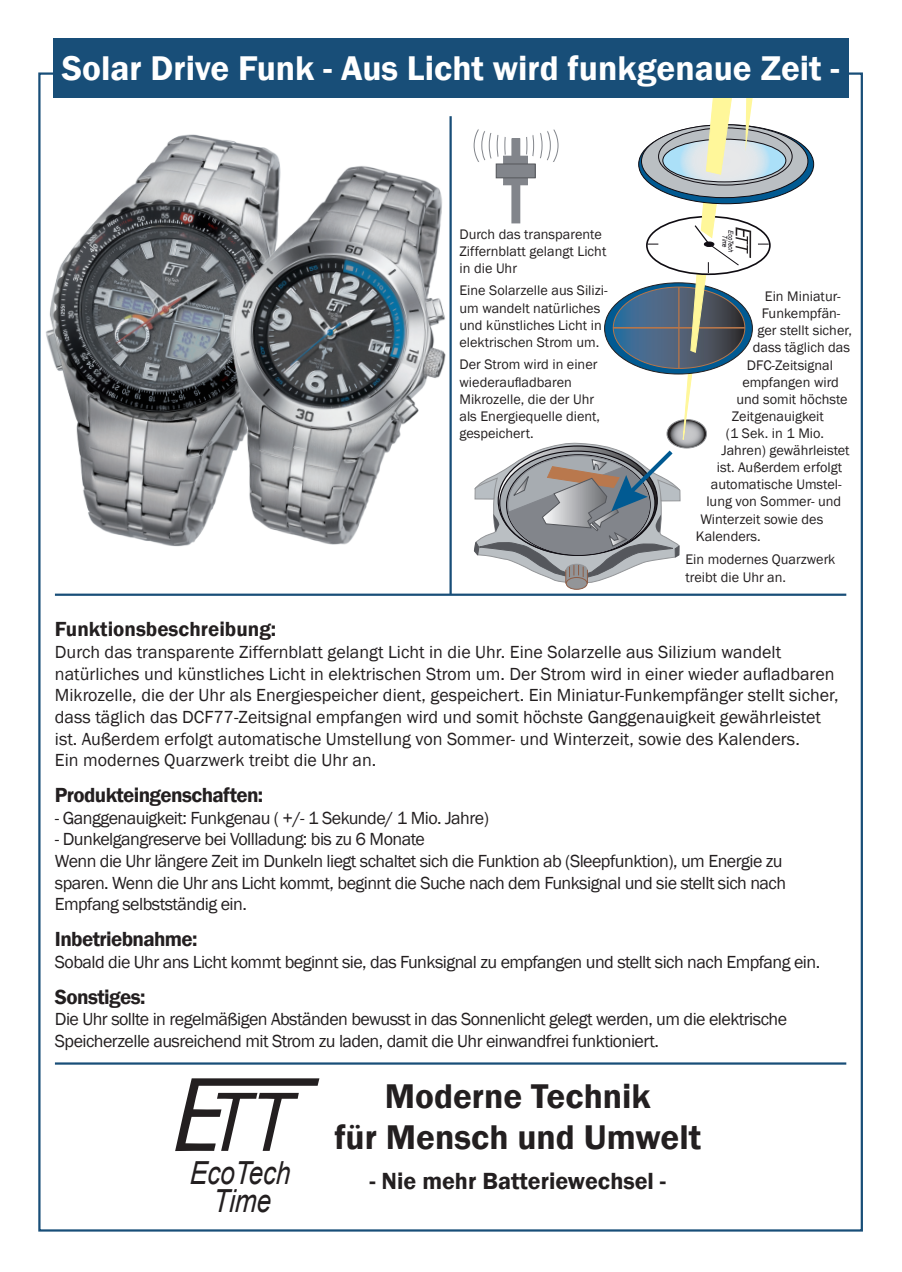
<style>
.page{position:relative;width:902px;height:1272px;background:#fff}
.page>*{position:absolute;margin:0;border:0;box-sizing:border-box;transform-origin:0 0}
.t1{font:600 35.25px "Franklin Gothic";color:#fff}
.t2{font:600 35.25px/40.5px "Franklin Gothic";color:#231f20;text-align:center}
.t3{font:italic 31.8px/27.8px "Arial";letter-spacing:-.005em;color:#231f20;text-align:center;scale:.82 1}
.t4{font:600 24px "Franklin Gothic";color:#231f20}
.t5{font:600 21px "Franklin Gothic";letter-spacing:-.03em;color:#231f20}
.t6{font:600 21px "Franklin Gothic";color:#231f20}
.t7{font:18px/21.6px "Franklin Gothic";letter-spacing:-.03em;color:#231f20}
.t8{font:18px/21.6px "Franklin Gothic";color:#231f20}
.t9{font:14.25px/17.1px "Franklin Gothic";color:#231f20}
.t10{font:italic 6.75px/6px "Arial";color:#0f0c12;text-align:center;scale:.82 1}
</style>
<div class="page">
<div style="left:496px;top:109px;width:38px;height:73px;border:1px solid #82858b;border-radius:50%"></div>
<div style="left:504px;top:109px;width:23px;height:73px;border:1px solid #82858b;border-radius:50%"></div>
<svg style="left:474px;top:109px;width:84px;height:29px"></svg>
<svg style="left:475px;top:153px;width:83px;height:37px"></svg>
<svg style="left:505px;top:158px;width:20px;height:25px"></svg>
<div style="left:503px;top:156px;width:24px;height:29px;border:1px solid #82858b"></div>
<div style="left:512px;top:139px;width:7px;height:84px;background:#82858b"></div>
<div style="left:511px;top:138px;width:9px;height:85px;border:1px solid #82858b"></div>
<div style="left:496px;top:164px;width:39px;height:14px;background:#82858b"></div>
<div style="left:496px;top:164px;width:39px;height:14px;border:1px solid #56585c"></div>
<div style="left:566px;top:577px;width:21px;height:12px;background:#939598;border-radius:50%"></div>
<div style="left:566px;top:577px;width:21px;height:12px;border:1px solid #8e5d46;border-radius:50%"></div>
<svg style="left:638px;top:125px;width:175px;height:79px"></svg>
<svg style="left:641px;top:125px;width:166px;height:73px;background:#a7acb0"></svg>
<svg style="left:662px;top:98px;width:136px;height:84px"></svg>
<svg style="left:475px;top:199px;width:276px;height:384px"></svg>
<hr style="left:55px;top:593px;width:791px;height:3px;background:#184e78">
<hr style="left:449px;top:116px;width:2px;height:478px;background:#184e78">
<img style="left:38px;top:112px;width:227px;height:457px">
<img style="left:206px;top:148px;width:269px;height:416px">
<svg style="left:175px;top:1078px;width:144px;height:72px"></svg>
<div style="left:53px;top:38px;width:795px;height:60px;background:#184e78"></div>
<hr style="left:55px;top:1062px;width:791px;height:2px;background:#184e78">
<p class="t1" style="left:62px;top:47px;width:779px">Solar Drive Funk - Aus Licht wird funkgenaue Zeit -</p>
<p class="t9" style="left:459px;top:226px;width:148px">Durch das transparente<br>Ziffernblatt gelangt Licht</p>
<p class="t9" style="left:459px;top:260px;width:59px">in die Uhr</p>
<p class="t9" style="left:459px;top:282px;width:150px">Eine Solarzelle aus Silizi&shy;um wandelt natürliches und künstliches Licht in elektrischen Strom um.</p>
<p class="t9" style="left:459px;top:356px;width:142px">Der Strom wird in einer wiederaufladbaren<br>Mikrozelle, die der Uhr als Energiequelle dient, gespeichert.</p>
<p class="t10" style="left:733px;top:230px;width:28px;rotate:90deg">EcoTech<br>Time</p>
<p class="t9" style="left:764px;top:288px;width:77px">Ein Miniatur-</p>
<p class="t9" style="left:761px;top:305px;width:80px">Funkempfän-</p>
<p class="t9" style="left:757px;top:322px;width:96px">ger stellt sicher,</p>
<p class="t9" style="left:752px;top:339px;width:99px">dass täglich das</p>
<p class="t9" style="left:746px;top:356px;width:88px">DFC-Zeitsignal</p>
<p class="t9" style="left:742px;top:374px;width:98px">empfangen wird</p>
<p class="t9" style="left:736px;top:391px;width:113px">und somit höchste</p>
<p class="t9" style="left:731px;top:408px;width:94px">Zeitgenauigkeit</p>
<p class="t9" style="left:725px;top:425px;width:100px">(1 Sek. in 1 Mio.</p>
<p class="t9" style="left:721px;top:442px;width:130px">Jahren) gewährleistet</p>
<p class="t9" style="left:716px;top:459px;width:127px">ist. Außerdem erfolgt</p>
<p class="t9" style="left:710px;top:476px;width:132px">automatische Umstel-</p>
<p class="t9" style="left:706px;top:493px;width:136px">lung von Sommer- und</p>
<p class="t9" style="left:700px;top:510px;width:124px">Winterzeit sowie des</p>
<p class="t9" style="left:695px;top:527px;width:66px">Kalenders.</p>
<p class="t9" style="left:685px;top:551px;width:151px">Ein modernes Quarzwerk treibt die Uhr an.</p>
<p class="t6" style="left:55px;top:616px;width:223px">Funktionsbeschreibung:</p>
<p class="t8" style="left:55px;top:641px;width:785px">Durch das transparente Ziffernblatt gelangt Licht in die Uhr. Eine Solarzelle aus Silizium wandelt natürliches und künstliches Licht in elektrischen Strom um. Der Strom wird in einer wieder aufladbaren Mikrozelle, die der Uhr als Energiespeicher dient, gespeichert. Ein Miniatur-Funkempfänger stellt sicher, dass täglich das DCF77-Zeitsignal empfangen wird und somit höchste Ganggenauigkeit gewährleistet ist. Außerdem erfolgt automatische Umstellung von Sommer- und Winterzeit, sowie des Kalenders.<br>Ein modernes Quarzwerk treibt die Uhr an.</p>
<p class="t5" style="left:55px;top:782px;width:210px">Produkteingenschaften:</p>
<p class="t7" style="left:55px;top:807px;width:435px">- Ganggenauigkeit: Funkgenau ( +/- 1 Sekunde/ 1 Mio. Jahre)</p>
<p class="t7" style="left:55px;top:829px;width:371px">- Dunkelgangreserve bei Vollladung: bis zu 6 Monate</p>
<p class="t7" style="left:55px;top:850px;width:732px">Wenn die Uhr längere Zeit im Dunkeln liegt schaltet sich die Funktion ab (Sleepfunktion), um Energie zu sparen. Wenn die Uhr ans Licht kommt, beginnt die Suche nach dem Funksignal und sie stellt sich nach<br>Empfang selbstständig ein.</p>
<p class="t5" style="left:55px;top:926px;width:144px">Inbetriebnahme:</p>
<p class="t7" style="left:55px;top:951px;width:766px">Sobald die Uhr ans Licht kommt beginnt sie, das Funksignal zu empfangen und stellt sich nach Empfang ein.</p>
<p class="t5" style="left:55px;top:983px;width:92px">Sonstiges:</p>
<p class="t7" style="left:55px;top:1009px;width:733px">Die Uhr sollte in regelmäßigen Abständen bewusst in das Sonnenlicht gelegt werden, um die elektrische<br>Speicherzelle ausreichend mit Strom zu laden, damit die Uhr einwandfrei funktioniert.</p>
<p class="t3" style="left:189px;top:1159px;width:127px">EcoTech<br>Time</p>
<p class="t2" style="left:334px;top:1076px;width:368px">Moderne Technik<br>für Mensch und Umwelt</p>
<p class="t4" style="left:369px;top:1166px;width:298px">- Nie mehr Batteriewechsel -</p>
</div>
